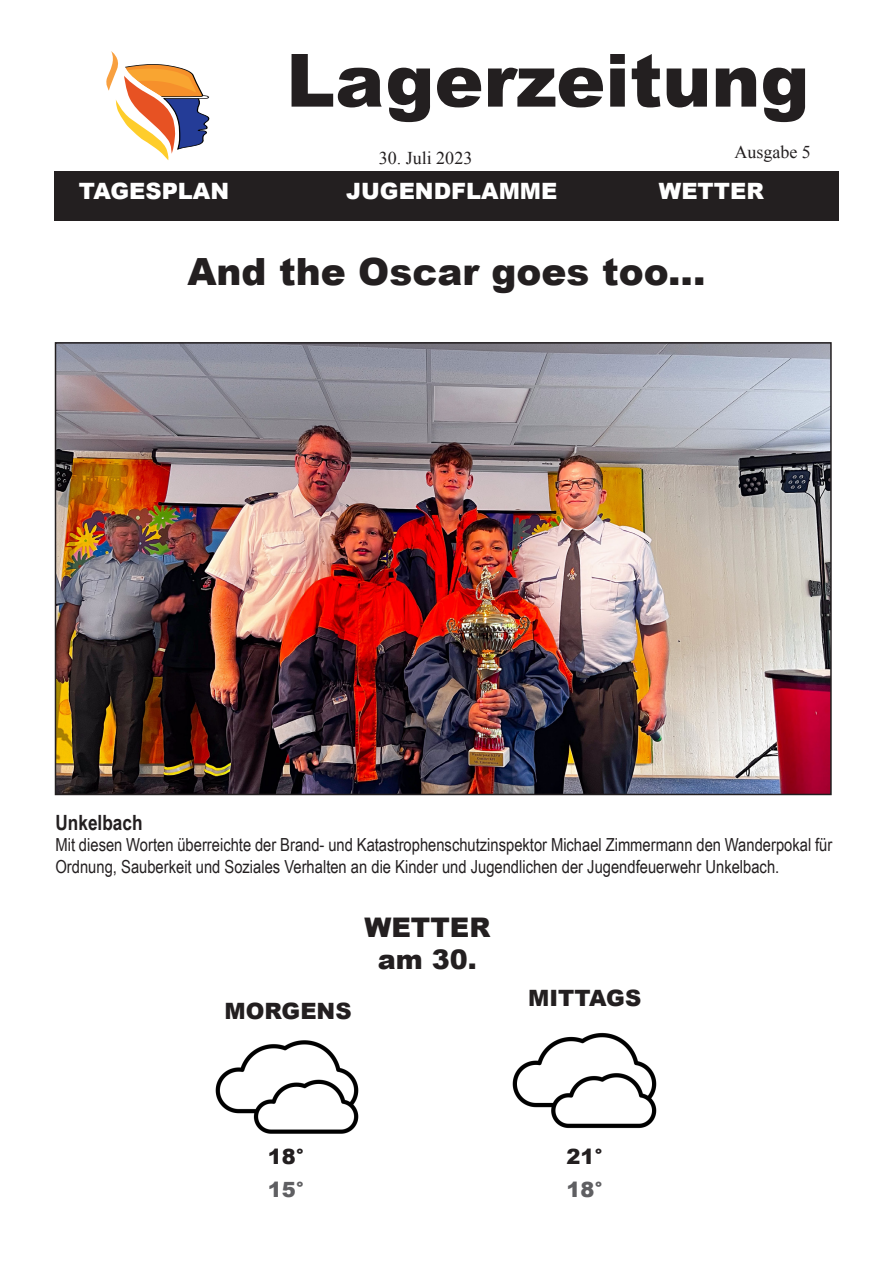
<style>
.page{position:relative;width:893px;height:1263px;background:#fff}
.page>*{position:absolute;margin:0;border:0;box-sizing:border-box;transform-origin:0 0}
.lagerzeitung{font:900 73.5px "Arial";color:#231f20}
.headline{font:900 37.5px "Arial";color:#231f20}
.t1{font:900 27px "Arial";color:#231f20}
.t2{font:900 22.5px "Arial";color:#fff}
.t3{font:900 22.5px "Arial";color:#231f20}
.t4{font:700 21px "Arial Narrow";color:#231f20}
.t5{font:900 21px "Arial";color:#231f20}
.t6{font:900 21px "Arial";color:#5f5f62}
.t7{font:18px/21.6px "Arial Narrow";color:#231f20}
.t8{font:18px "Times New Roman";color:#231f20}
</style>
<div class="page">
<div style="left:54px;top:171px;width:785px;height:50px;background:#231f20"></div>
<img style="left:58px;top:345px;width:771px;height:447px">
<div style="left:55px;top:342px;width:777px;height:453px;border:2px solid #231f20"></div>
<img style="left:215px;top:1040px;width:144px;height:94px">
<img style="left:512px;top:1032px;width:145px;height:97px">
<svg style="left:106px;top:51px;width:104px;height:109px"></svg>
<p class="lagerzeitung" style="left:286px;top:27px;width:525px">Lagerzeitung</p>
<p class="t8" style="left:379px;top:146px;width:95px">30. Juli 2023</p>
<p class="t8" style="left:734px;top:140px;width:78px">Ausgabe 5</p>
<p class="t2" style="left:79px;top:175px;width:152px">TAGESPLAN</p>
<p class="t2" style="left:346px;top:175px;width:213px">JUGENDFLAMME</p>
<p class="t2" style="left:659px;top:175px;width:106px">WETTER</p>
<p class="headline" style="left:187px;top:244px;width:520px">And the Oscar goes too...</p>
<p class="t4" style="left:56px;top:806px;width:89px">Unkelbach</p>
<p class="t7" style="left:56px;top:833px;width:778px">Mit diesen Worten überreichte der Brand- und Katastrophenschutzinspektor Michael Zimmermann den Wanderpokal für<br>Ordnung, Sauberkeit und Soziales Verhalten an die Kinder und Jugendlichen der Jugendfeuerwehr Unkelbach.</p>
<p class="t3" style="left:225px;top:995px;width:129px">MORGENS</p>
<p class="t1" style="left:364px;top:908px;width:127px">WETTER</p>
<p class="t1" style="left:378px;top:940px;width:101px">am 30.</p>
<p class="t3" style="left:528px;top:982px;width:115px">MITTAGS</p>
<p class="t5" style="left:268px;top:1141px;width:38px">18°</p>
<p class="t6" style="left:268px;top:1174px;width:38px">15°</p>
<p class="t5" style="left:566px;top:1141px;width:38px">21°</p>
<p class="t6" style="left:566px;top:1174px;width:38px">18°</p>
</div>
